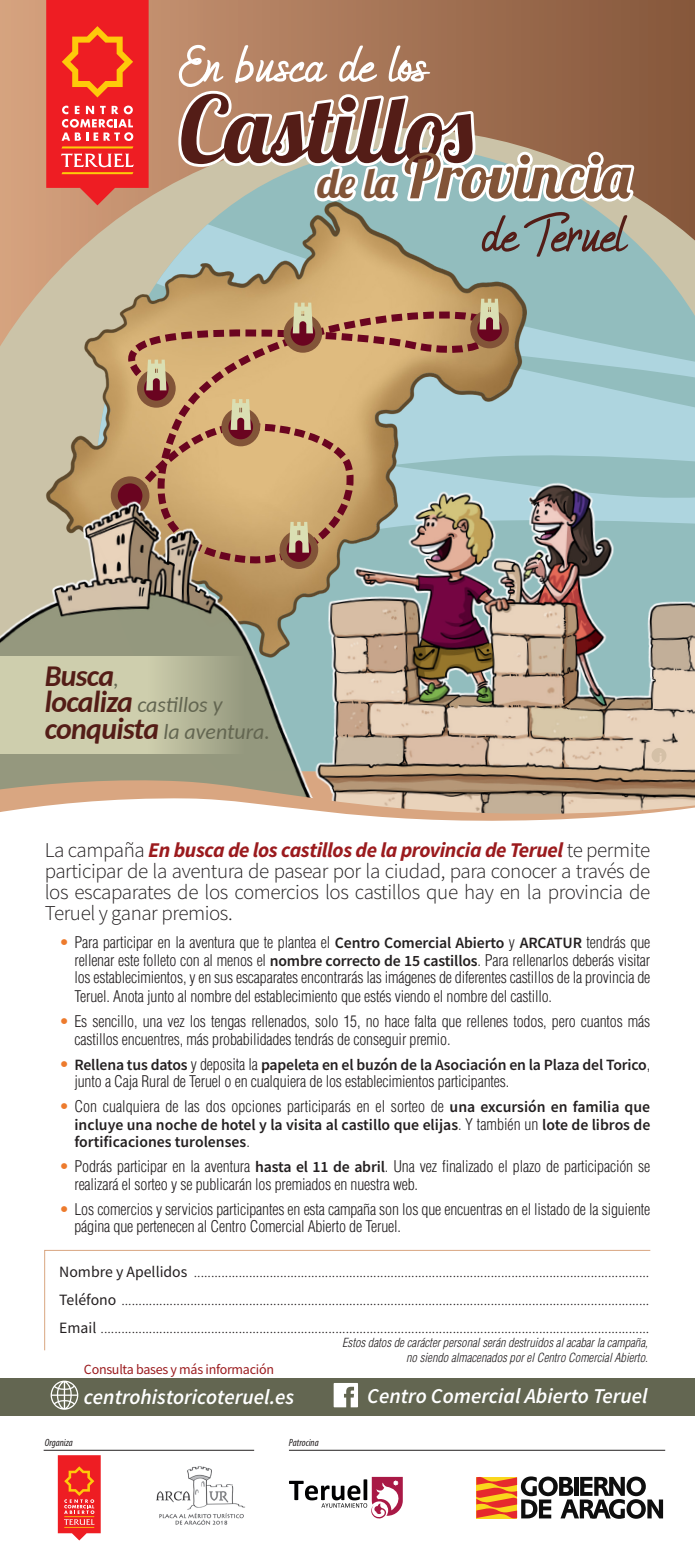
<style>
.page{position:relative;width:695px;height:1563px;background:#fff}
.page>*{position:absolute;margin:0;border:0;box-sizing:border-box;transform-origin:0 0}
.t1{font:91.7px "Lobster 1.4";color:#541d17}
.t2{font:61.25px "Lobster 1.4";color:#825438}
.t3{font:57.57px "Humienly Demo";letter-spacing:.015em;color:#fff}
.t4{font:57.57px "Humienly Demo";color:#541d17}
.t5{font:italic 700 29.75px "Carlito";letter-spacing:-.02em;color:#541d17}
.t6{font:italic 21.88px "Carlito";color:#636651}
.t7{font:italic 600 21.18px "Source Sans Pro";color:#fff}
.t8{font:300 21px/21px "Source Sans Pro";letter-spacing:-.02em;color:#231f20;text-align:justify}
.t9{font:300 condensed 15.75px/17.5px "Helvetica LT Std";letter-spacing:-.01em;color:#231f20}
.t10{font:300 15.75px/28px "Source Sans Pro";color:#231f20;text-align:justify}
.t11{font:600 15.75px/17.5px "Source Sans Pro";color:#231f20;text-align:justify}
.t12{font:14px "Source Sans Pro";letter-spacing:-.02em;color:#9b1b1e}
.t13{font:italic 300 condensed 12.25px/14.7px "Helvetica LT Std";color:#231f20;text-align:right}
.t14{font:italic condensed 10.5px "Myriad Pro";color:#231f20}
.s1{font-size:42px}
.s2{font-weight:400;font-size:21.88px;color:#636651}
.s3{font-weight:700;font-size:29.75px;color:#541d17}
.s4{font-weight:700;font-style:italic;color:#9b1b1e}
.s5{color:#ed7b2d}
.s6{font-family:"Source Sans Pro";font-weight:600;font-stretch:normal}
.s7{font-family:"Helvetica LT Std";font-weight:300;font-stretch:condensed;color:#ed7b2d}
.s8{font-family:"Helvetica LT Std";font-weight:300;font-stretch:condensed}
.s9{font-weight:400}
</style>
<div class="page">
<svg style="left:347px;top:814px;width:291px;height:7px;fill:#d9a681"></svg>
<svg style="left:0;top:0;width:694px;height:110px;background:#a77657"></svg>
<svg style="left:0;top:110px;width:46px;height:325px;background:#d0ac8c"></svg>
<svg style="left:149px;top:184px;width:545px;height:251px;background:#9fbfbf"></svg>
<svg style="left:46px;top:0;width:103px;height:195px;background:#ee3a2f"></svg>
<svg style="left:175px;top:88px;width:465px;height:148px"></svg>
<div style="left:0;top:1378px;width:694px;height:37px;background:#636651"></div>
<svg style="left:51px;top:1380px;width:27px;height:29px"></svg>
<svg style="left:333px;top:1383px;width:25px;height:24px"></svg>
<hr style="left:44px;top:1450px;width:210px;height:1px;background:#231f20">
<hr style="left:289px;top:1450px;width:376px;height:1px;background:#231f20">
<svg style="left:476px;top:1518px;width:41px;height:1px"></svg>
<svg style="left:476px;top:1476px;width:187px;height:42px"></svg>
<svg style="left:58px;top:1455px;width:43px;height:85px;background:#f1443d"></svg>
<hr style="left:64px;top:1516px;width:30px;height:1px;background:#feca0a">
<hr style="left:64px;top:1527px;width:30px;height:1px;background:#feca0a">
<svg style="left:289px;top:1477px;width:114px;height:42px"></svg>
<svg style="left:44px;top:1250px;width:606px;height:100px"></svg>
<img style="left:42px;top:195px;width:489px;height:240px">
<svg style="left:473px;top:313px;width:32px;height:32px"></svg>
<div style="left:470px;top:310px;width:39px;height:38px;border:7px solid #825438;border-radius:50%"></div>
<svg style="left:117px;top:299px;width:382px;height:136px;background:#c2a075"></svg>
<img style="left:156px;top:1466px;width:89px;height:59px">
<img style="left:0;top:435px;width:694px;height:379px">
<svg style="left:0;top:657px;width:330px;height:97px;background:#b5bda3"></svg>
<svg style="left:651px;top:748px;width:15px;height:17px"></svg>
<p class="t3" style="left:179px;top:37px;width:249px">En busca de los</p>
<p class="t1" style="left:179px;top:71px;width:296px">Castillos</p>
<p class="t2" style="left:318px;top:137px;width:314px"><span class="s1">de la</span> Provincia</p>
<p class="t5" style="left:45px;top:655px;width:76px">Busca<span class="s2">,</span></p>
<p class="t6" style="left:45px;top:690px;width:179px"><span class="s3">localiza</span> castillos y</p>
<p class="t6" style="left:45px;top:716px;width:227px"><span class="s3">conquista</span> la aventura.</p>
<p class="t4" style="left:481px;top:207px;width:145px">de Teruel</p>
<p class="t8" style="left:45px;top:839px;width:607px">La campaña <span class="s4">En busca de los castillos de la provincia de Teruel</span> te permite participar de la aventura de pasear por la ciudad, para conocer a través de los escaparates de los comercios los castillos que hay en la provincia de Teruel y ganar premios.</p>
<p class="t9" style="left:74px;top:933px;width:577px;line-height:18px;text-align:justify;text-indent:-15px"><span class="s5">•</span> Para participar en la aventura que te plantea el <span class="s6">Centro Comercial Abierto</span> y <span class="s6">ARCATUR</span> tendrás que rellenar este folleto con al menos el <span class="s6">nombre correcto de 15 castillos</span>. Para rellenarlos deberás visitar los establecimientos, y en sus escaparates encontrarás las imágenes de diferentes castillos de la provincia de Teruel. Anota junto al nombre del establecimiento que estés viendo el nombre del castillo.</p>
<p class="t9" style="left:74px;top:1012px;width:577px;text-indent:-15px"><span class="s5">•</span> Es sencillo, una vez los tengas rellenados, solo 15, no hace falta que rellenes todos, pero cuantos más castillos encuentres, más probabilidades tendrás de conseguir premio.</p>
<p class="t9" style="left:74px;top:1055px;width:577px;text-indent:-15px"><span class="s5">•</span> <span class="s6">Rellena tus datos</span> y deposita la <span class="s6">papeleta en el buzón de la Asociación en la Plaza del Torico</span>, junto a Caja Rural de Teruel o en cualquiera de los establecimientos participantes.</p>
<p class="t11" style="left:74px;top:1098px;width:577px;text-indent:-15px"><span class="s7">•</span> <span class="s8">Con cualquiera de las dos opciones participarás en el sorteo de</span> una excursión en familia que incluye una noche de hotel y la visita al castillo que elijas<span class="s8">. Y también un</span> lote de libros de fortificaciones turolenses<span class="s8">.</span></p>
<p class="t9" style="left:74px;top:1157px;width:577px;text-indent:-15px"><span class="s5">•</span> Podrás participar en la aventura <span class="s6">hasta el 11 de abril</span>. Una vez finalizado el plazo de participación se realizará el sorteo y se publicarán los premiados en nuestra web.</p>
<p class="t9" style="left:74px;top:1200px;width:577px;text-indent:-15px"><span class="s5">•</span> Los comercios y servicios participantes en esta campaña son los que encuentras en el listado de la siguiente página que pertenecen al Centro Comercial Abierto de Teruel.</p>
<p class="t10" style="left:59px;top:1257px;width:591px"><span class="s9">Nombre y Apellidos</span> ....................................................................................................................................<br><span class="s9">Teléfono</span> .........................................................................................................................................................<br><span class="s9">Email</span> ...............................................................................................................................................................</p>
<p class="t13" style="left:342px;top:1335px;width:307px">Estos datos de carácter personal serán destruidos al acabar la campaña, no siendo almacenados por el Centro Comercial Abierto.</p>
<p class="t12" style="left:84px;top:1360px;width:191px">Consulta bases y más información</p>
<p class="t7" style="left:84px;top:1382px;width:212px">centrohistoricoteruel.es</p>
<p class="t7" style="left:367px;top:1381px;width:282px">Centro Comercial Abierto Teruel</p>
<p class="t14" style="left:45px;top:1436px;width:30px">Organiza</p>
<p class="t14" style="left:289px;top:1436px;width:31px">Patrocina</p>
</div>
